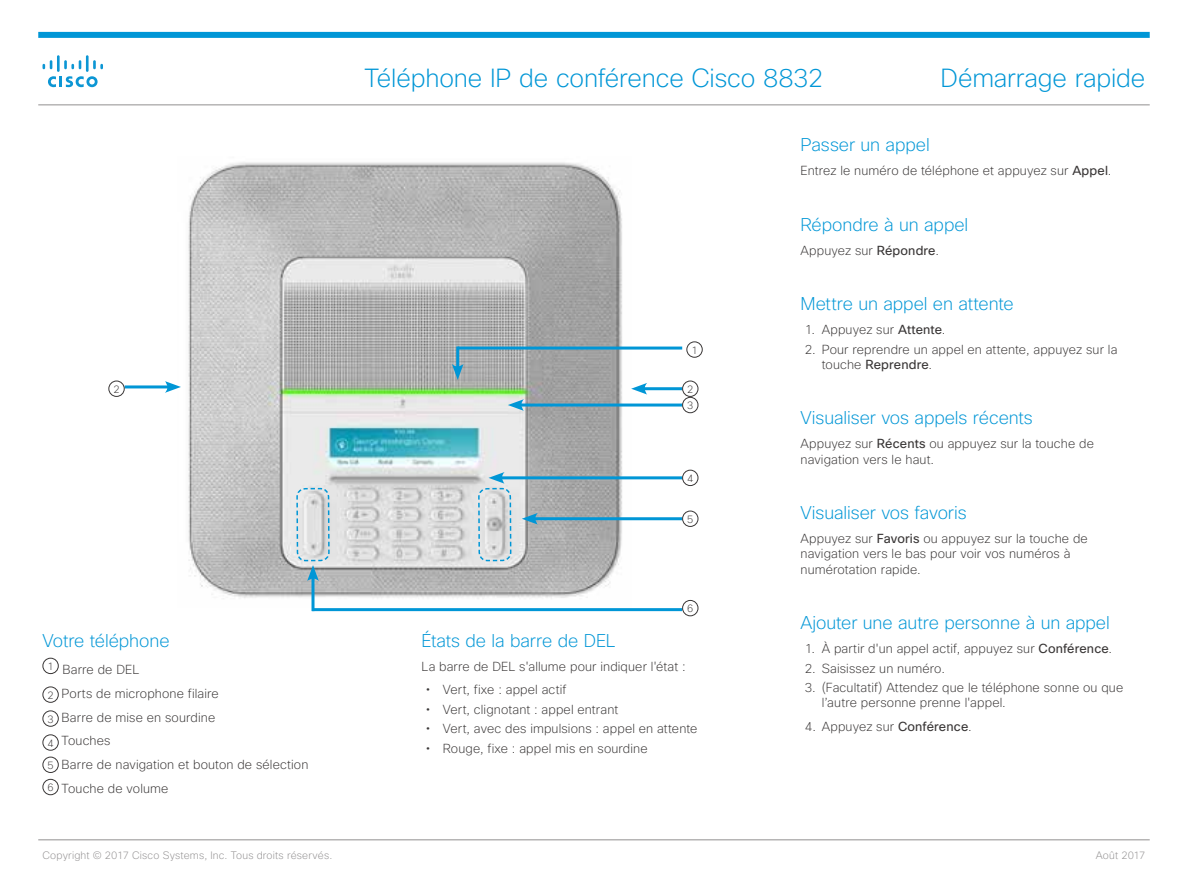
<style>
.page{position:relative;width:1188px;height:893px;background:#fff}
.page>*{position:absolute;margin:0;border:0;box-sizing:border-box;transform-origin:0 0}
.t1{font:200 25.5px "Cisco Sans";letter-spacing:-.005em;color:#0096d6}
.t2{font:200 18px "Cisco Sans";letter-spacing:-.005em;color:#0096d6}
.t3{font:200 12.75px/23.9px "Cisco Sans";letter-spacing:.01em;color:#393636}
.t4{font:200 10.5px "Cisco Sans";letter-spacing:.02em;color:#918f90}
.t5{font:200 10.5px/22.2px "Cisco Sans";color:#393636}
.s1{font-weight:400}
</style>
<div class="page">
<div style="left:38px;top:32px;width:1112px;height:6px;background:#0096d6"></div>
<svg style="left:48px;top:76px;width:50px;height:11px"></svg>
<svg style="left:43px;top:60px;width:9px;height:9px"></svg>
<hr style="left:57px;top:55px;width:3px;height:17px;background:#0c96d4">
<svg style="left:64px;top:60px;width:17px;height:9px"></svg>
<hr style="left:86px;top:55px;width:3px;height:17px;background:#0c96d4">
<svg style="left:93px;top:60px;width:10px;height:9px"></svg>
<hr style="left:38px;top:104px;width:1112px;height:1px;background:#918f90">
<hr style="left:38px;top:839px;width:1112px;height:1px;background:#918f90">
<div style="left:43px;top:658px;width:16px;height:16px;border:1px solid #393636;border-radius:50%"></div>
<img style="left:188px;top:162px;width:444px;height:446px">
<hr style="left:518px;top:404px;width:164px;height:3px;background:#0096d6">
<svg style="left:508px;top:399px;width:16px;height:12px"></svg>
<hr style="left:499px;top:476px;width:183px;height:3px;background:#0096d6">
<svg style="left:477px;top:472px;width:35px;height:90px;background:#c8d5da"></svg>
<hr style="left:532px;top:517px;width:150px;height:3px;background:#0096d6">
<svg style="left:522px;top:513px;width:16px;height:12px"></svg>
<hr style="left:125px;top:385px;width:46px;height:3px;background:#0096d6">
<svg style="left:165px;top:381px;width:16px;height:12px"></svg>
<hr style="left:642px;top:387px;width:40px;height:3px;background:#0096d6">
<svg style="left:631px;top:383px;width:16px;height:12px"></svg>
<hr style="left:458px;top:347px;width:224px;height:3px;background:#0096d6">
<hr style="left:312px;top:575px;width:3px;height:36px;background:#0096d6">
<svg style="left:296px;top:487px;width:34px;height:94px;background:#c6d2d7"></svg>
<hr style="left:312px;top:608px;width:370px;height:3px;background:#0096d6">
<div style="left:686px;top:341px;width:17px;height:17px;border:1px solid #393636;border-radius:50%"></div>
<div style="left:682px;top:381px;width:16px;height:16px;border:1px solid #393636;border-radius:50%"></div>
<div style="left:108px;top:381px;width:17px;height:16px;border:1px solid #393636;border-radius:50%"></div>
<div style="left:682px;top:397px;width:16px;height:16px;border:1px solid #393636;border-radius:50%"></div>
<div style="left:682px;top:470px;width:16px;height:16px;border:1px solid #393636;border-radius:50%"></div>
<div style="left:682px;top:511px;width:16px;height:16px;border:1px solid #393636;border-radius:50%"></div>
<div style="left:682px;top:600px;width:16px;height:16px;border:1px solid #393636;border-radius:50%"></div>
<div style="left:43px;top:686px;width:16px;height:17px;border:1px solid #393636;border-radius:50%"></div>
<hr style="left:456px;top:347px;width:3px;height:23px;background:#0096d6">
<svg style="left:452px;top:364px;width:12px;height:16px"></svg>
<div style="left:43px;top:710px;width:16px;height:17px;border:1px solid #393636;border-radius:50%"></div>
<div style="left:43px;top:734px;width:16px;height:17px;border:1px solid #393636;border-radius:50%"></div>
<div style="left:43px;top:757px;width:16px;height:16px;border:1px solid #393636;border-radius:50%"></div>
<div style="left:43px;top:779px;width:16px;height:16px;border:1px solid #393636;border-radius:50%"></div>
<h1 class="t1" style="left:365px;top:62px;width:460px">Téléphone IP de conférence Cisco 8832</h1>
<h1 class="t1" style="left:941px;top:62px;width:206px">Démarrage rapide</h1>
<p class="t5" style="left:691px;top:339px;width:8px">1</p>
<p class="t5" style="left:113px;top:378px;width:8px">2</p>
<p class="t5" style="left:687px;top:381px;width:8px;line-height:16.4px">2<br>3</p>
<p class="t5" style="left:687px;top:468px;width:8px">4</p>
<p class="t5" style="left:687px;top:508px;width:8px">5</p>
<h2 class="t2" style="left:43px;top:629px;width:129px">Votre téléphone</h2>
<p class="t3" style="left:62px;top:658px;width:248px;text-indent:-14px"><sup>1</sup> Barre de DEL<br>Ports de microphone filaire<br>Barre de mise en sourdine<br>Touches<br>Barre de navigation et bouton de sélection<br>Touche de volume</p>
<p class="t5" style="left:47px;top:684px;width:8px">2</p>
<p class="t5" style="left:47px;top:708px;width:8px">3</p>
<p class="t5" style="left:47px;top:732px;width:8px;text-align:justify">4<br>5<br>6</p>
<p class="t5" style="left:687px;top:598px;width:8px">6</p>
<h2 class="t2" style="left:422px;top:629px;width:196px">États de la barre de DEL</h2>
<p class="t3" style="left:443px;top:655px;width:244px;text-indent:-21px">La barre de DEL s'allume pour indiquer l'état :<br>Vert, fixe : appel actif</p>
<p class="t3" style="left:443px;top:700px;width:256px;line-height:19.5px">Vert, clignotant : appel entrant<br>Vert, avec des impulsions : appel en attente<br>Rouge, fixe : appel mis en sourdine</p>
<h2 class="t2" style="left:801px;top:133px;width:131px">Passer un appel</h2>
<p class="t3" style="left:801px;top:159px;width:313px">Entrez le numéro de téléphone et appuyez sur <span class="s1">Appel</span>.</p>
<h2 class="t2" style="left:801px;top:213px;width:169px">Répondre à un appel</h2>
<p class="t3" style="left:801px;top:239px;width:140px">Appuyez sur <span class="s1">Répondre</span>.</p>
<h2 class="t2" style="left:801px;top:292px;width:215px">Mettre un appel en attente</h2>
<p class="t3" style="left:805px;top:318px;width:142px">1. Appuyez sur <span class="s1">Attente</span>.</p>
<p class="t3" style="left:822px;top:342px;width:297px;line-height:15.3px;text-indent:-17px">2. Pour reprendre un appel en attente, appuyez sur la touche <span class="s1">Reprendre</span>.</p>
<h2 class="t2" style="left:801px;top:406px;width:234px">Visualiser vos appels récents</h2>
<p class="t3" style="left:801px;top:437px;width:295px;line-height:15.3px">Appuyez sur <span class="s1">Récents</span> ou appuyez sur la touche de navigation vers le haut.</p>
<h2 class="t2" style="left:801px;top:501px;width:168px">Visualiser vos favoris</h2>
<p class="t3" style="left:801px;top:531px;width:289px;line-height:15.3px">Appuyez sur <span class="s1">Favoris</span> ou appuyez sur la touche de navigation vers le bas pour voir vos numéros à numérotation rapide.</p>
<h2 class="t2" style="left:801px;top:611px;width:311px">Ajouter une autre personne à un appel</h2>
<p class="t3" style="left:805px;top:637px;width:309px">1. À partir d'un appel actif, appuyez sur <span class="s1">Conférence</span>.</p>
<p class="t3" style="left:805px;top:657px;width:142px">2. Saisissez un numéro.</p>
<p class="t3" style="left:822px;top:680px;width:303px;line-height:15.3px;text-indent:-17px">3. (Facultatif) Attendez que le téléphone sonne ou que l’autre personne prenne l'appel.</p>
<p class="t3" style="left:805px;top:715px;width:169px">4. Appuyez sur <span class="s1">Conférence</span>.</p>
<p class="t4" style="left:43px;top:848px;width:291px">Copyright © 2017 Cisco Systems, Inc. Tous droits réservés.</p>
<p class="t4" style="left:1096px;top:848px;width:51px">Août 2017</p>
</div>
